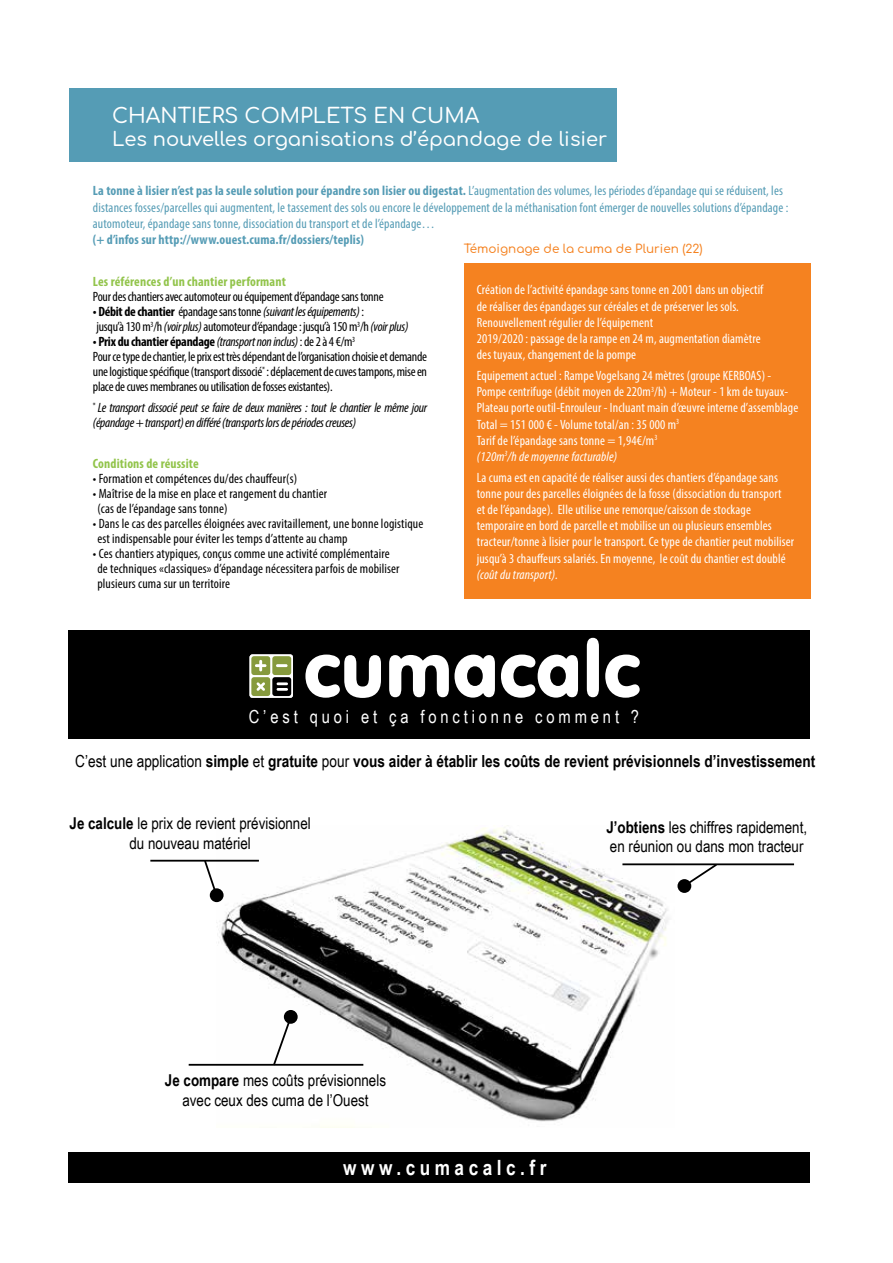
<style>
.page{position:relative;width:893px;height:1263px;background:#fff}
.page>*{position:absolute;margin:0;border:0;box-sizing:border-box;transform-origin:0 0}
.t1{font:700 21px "Arial Narrow";letter-spacing:.215em;color:#fff}
.t2{font:500 20.7px "Comfortaa";color:#fff}
.t3{font:500 19.5px "Comfortaa";color:#fff}
.t4{font:18px "Arial Narrow";letter-spacing:.215em;color:#fff}
.t5{font:700 16.65px "Arial Narrow";color:#000}
.t6{font:16.35px/19.6px "Arial Narrow";color:#000;text-align:center}
.t7{font:condensed 13.5px/16.2px "Myriad Pro";letter-spacing:.01em;color:#fff}
.t8{font:condensed 13.5px/15px "Myriad Pro";letter-spacing:-.02em;color:#000}
.t9{font:condensed 13.5px/15px "Myriad Pro";letter-spacing:.005em;color:#000}
.t10{font:condensed 13.5px/16.2px "Myriad Pro";letter-spacing:.01em;color:#559cb5}
.t11{font:italic condensed 13.5px/15px "Myriad Pro";letter-spacing:-.02em;color:#000}
.t12{font:700 condensed 13.5px "Myriad Pro";letter-spacing:.01em;color:#92c44b}
.t13{font:700 condensed 13.5px "Myriad Pro";letter-spacing:.01em;color:#559cb5}
.t14{font:italic condensed 13.5px "Myriad Pro";letter-spacing:.01em;color:#fff}
.t15{font:500 12px "Comfortaa";color:#f58220}
.s1{font-weight:700}
.s2{font-style:italic}
.s3{font-weight:400}
</style>
<div class="page">
<div style="left:68px;top:1152px;width:742px;height:31px;background:#000"></div>
<div style="left:69px;top:89px;width:548px;height:73px;background:#559cb5"></div>
<div style="left:464px;top:263px;width:347px;height:336px;background:#f58220"></div>
<div style="left:68px;top:630px;width:741px;height:109px;background:#000"></div>
<svg style="left:305px;top:638px;width:335px;height:60px"></svg>
<svg style="left:250px;top:654px;width:43px;height:44px;background:#9aa477"></svg>
<img style="left:217px;top:825px;width:457px;height:303px">
<hr style="left:150px;top:860px;width:109px;height:1px;background:#000">
<svg style="left:203px;top:859px;width:15px;height:38px"></svg>
<div style="left:210px;top:888px;width:14px;height:14px;background:#000;border-radius:50%"></div>
<hr style="left:189px;top:1064px;width:174px;height:2px;background:#000">
<svg style="left:272px;top:1013px;width:21px;height:54px"></svg>
<div style="left:284px;top:1010px;width:14px;height:14px;background:#000;border-radius:50%"></div>
<hr style="left:622px;top:863px;width:172px;height:2px;background:#000">
<svg style="left:681px;top:863px;width:38px;height:25px"></svg>
<div style="left:677px;top:879px;width:14px;height:14px;background:#000;border-radius:50%"></div>
<h2 class="t2" style="left:112px;top:96px;width:369px">CHANTIERS COMPLETS EN CUMA</h2>
<h3 class="t3" style="left:112px;top:121px;width:497px">Les nouvelles organisations d’épandage de lisier</h3>
<p class="t10" style="left:93px;top:183px;width:697px"><span class="s1">La tonne à lisier n’est pas la seule solution pour épandre son lisier ou digestat.</span> L’augmentation des volumes, les périodes d’épandage qui se réduisent, les distances fosses/parcelles qui augmentent, le tassement des sols ou encore le développement de la méthanisation font émerger de nouvelles solutions d’épandage : automoteur, épandage sans tonne, dissociation du transport et de l’épandage…</p>
<p class="t13" style="left:93px;top:231px;width:273px">(+ d’infos sur http://www.ouest.cuma.fr/dossiers/teplis)</p>
<p class="t15" style="left:464px;top:238px;width:241px">Témoignage de la cuma de Plurien (22)</p>
<p class="t12" style="left:93px;top:273px;width:195px">Les références d’un chantier performant</p>
<p class="t8" style="left:93px;top:289px;width:292px">Pour des chantiers avec automoteur ou équipement d’épandage sans tonne</p>
<p class="t8" style="left:93px;top:304px;width:317px"><span class="s1">• Débit de chantier</span> épandage sans tonne <span class="s2">(suivant les équipements)</span> :<br>jusqu’à 130 m<sup>3</sup>/h <span class="s2">(voir plus)</span> automoteur d’épandage : jusqu’à 150 m<sup>3</sup>/h <span class="s2">(voir plus)</span></p>
<p class="t8" style="left:93px;top:334px;width:336px"><span class="s1">• Prix du chantier épandage</span> <span class="s2">(transport non inclus)</span> : de 2 à 4 €/m<sup>3<br></sup>Pour ce type de chantier, le prix est très dépendant de l’organisation choisie et demande une logistique spécifique (transport dissocié<sup>*</sup> : déplacement de cuves tampons, mise en place de cuves membranes ou utilisation de fosses existantes).</p>
<p class="t11" style="left:93px;top:400px;width:336px"><sup>*</sup> Le transport dissocié peut se faire de deux manières : tout le chantier le même jour (épandage + transport) en différé (transports lors de périodes creuses)</p>
<p class="t12" style="left:93px;top:455px;width:107px">Conditions de réussite</p>
<p class="t9" style="left:93px;top:471px;width:206px">• Formation et compétences du/des chauffeur(s)</p>
<p class="t9" style="left:97px;top:486px;width:231px;text-indent:-5px">• Maîtrise de la mise en place et rangement du chantier (cas de l’épandage sans tonne)</p>
<p class="t9" style="left:97px;top:516px;width:327px;text-indent:-5px">• Dans le cas des parcelles éloignées avec ravitaillement, une bonne logistique est indispensable pour éviter les temps d’attente au champ</p>
<p class="t9" style="left:97px;top:546px;width:304px;text-indent:-5px">• Ces chantiers atypiques, conçus comme une activité complémentaire de techniques «classiques» d’épandage nécessitera parfois de mobiliser plusieurs cuma sur un territoire</p>
<p class="t7" style="left:477px;top:282px;width:288px">Création de l’activité épandage sans tonne en 2001 dans un objectif de réaliser des épandages sur céréales et de préserver les sols.<br>Renouvellement régulier de l’équipement<br>2019/2020 : passage de la rampe en 24 m, augmentation diamètre des tuyaux, changement de la pompe</p>
<p class="t7" style="left:477px;top:367px;width:323px">Equipement actuel : Rampe Vogelsang 24 mètres (groupe KERBOAS) - Pompe centrifuge (débit moyen de 220m<sup>3</sup>/h) + Moteur - 1 km de tuyaux-Plateau porte outil-Enrouleur - Incluant main d’œuvre interne d’assemblage Total = 151 000 € - Volume total/an : 35 000 m<sup>3<br></sup>Tarif de l’épandage sans tonne = 1,94€/m<sup>3<br></sup><span class="s2">(120m</span><sup>3</sup><span class="s2">/h de moyenne facturable)</span></p>
<p class="t7" style="left:477px;top:469px;width:319px">La cuma est en capacité de réaliser aussi des chantiers d’épandage sans tonne pour des parcelles éloignées de la fosse (dissociation du transport<br>et de l’épandage). Elle utilise une remorque/caisson de stockage temporaire en bord de parcelle et mobilise un ou plusieurs ensembles tracteur/tonne à lisier pour le transport. Ce type de chantier peut mobiliser jusqu’à 3 chauffeurs salariés. En moyenne, le coût du chantier est doublé</p>
<p class="t14" style="left:477px;top:566px;width:83px">(coût du transport).</p>
<h3 class="t4" style="left:249px;top:704px;width:392px">C’est quoi et ça fonctionne comment ?</h3>
<p class="t5" style="left:75px;top:749px;width:741px"><span class="s3">C’est une application</span> simple <span class="s3">et</span> gratuite <span class="s3">pour</span> vous aider à établir les coûts de revient prévisionnels d’investissement</p>
<p class="t6" style="left:70px;top:813px;width:243px"><span class="s1">Je calcule</span> le prix de revient prévisionnel du nouveau matériel</p>
<p class="t6" style="left:606px;top:816px;width:202px;text-align:left"><span class="s1">J’obtiens</span> les chiffres rapidement, en réunion ou dans mon tracteur</p>
<p class="t6" style="left:165px;top:1070px;width:223px"><span class="s1">Je compare</span> mes coûts prévisionnels avec ceux des cuma de l’Ouest</p>
<h1 class="t1" style="left:343px;top:1152px;width:205px">www.cumacalc.fr</h1>
</div>
